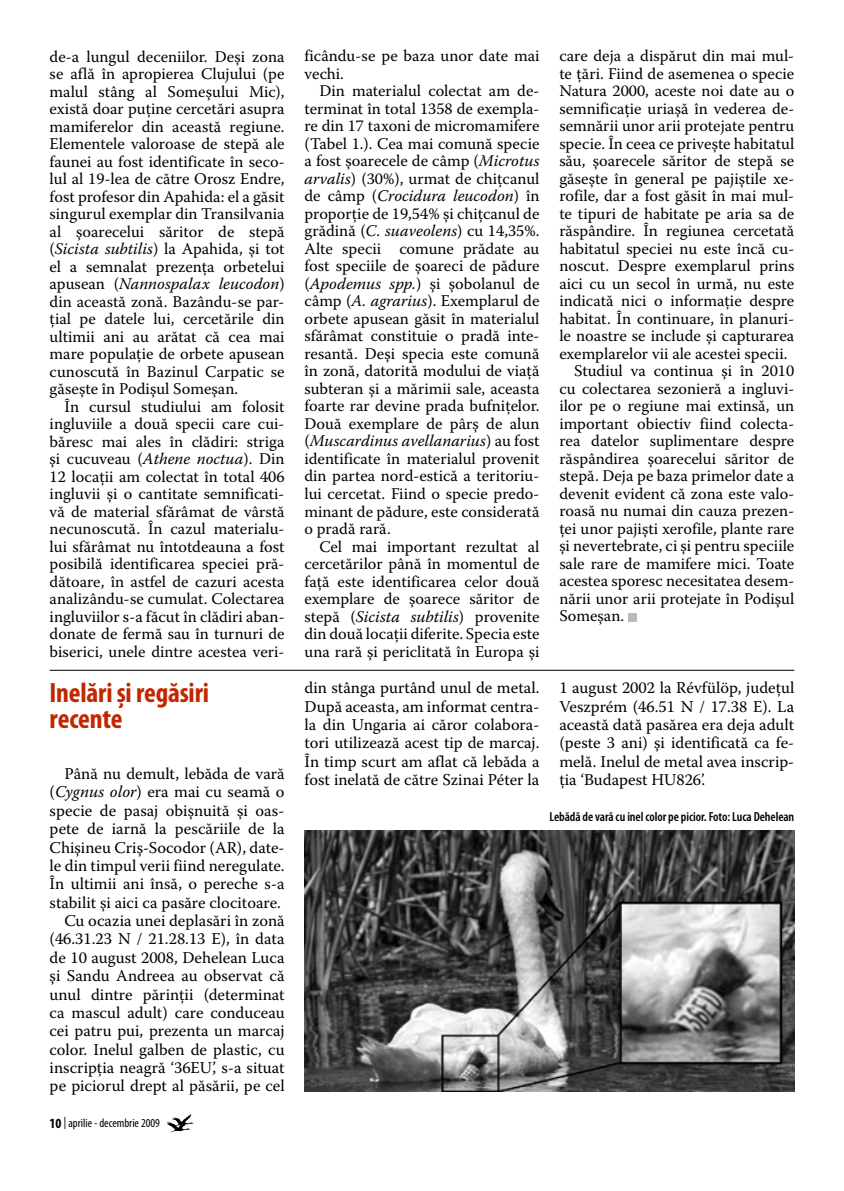
<style>
.page{position:relative;width:844px;height:1191px;background:#fff}
.page>*{position:absolute;margin:0;border:0;box-sizing:border-box;transform-origin:0 0}
.t1{font:700 condensed 28px/26.2px "Myriad Pro";letter-spacing:-.005em;color:#c12701}
.t2{font:16.45px/18.4px "Warnock Pro";color:#000;text-align:justify}
.t3{font:16.28px/17.5px "Warnock Pro";color:#000;text-align:justify}
.t4{font:600 condensed 13.12px "Myriad Pro";letter-spacing:-.005em;color:#000}
.t5{font:condensed 12.25px "Myriad Pro";color:#000}
.s1{font-style:italic}
.s2{font-weight:700;font-size:14px}
</style>
<div class="page">
<svg style="left:167px;top:1114px;width:27px;height:18px"></svg>
<div style="left:627px;top:613px;width:9px;height:9px;background:#b8babd"></div>
<hr style="left:50px;top:670px;width:744px;height:1px;background:#000">
<img style="left:304px;top:830px;width:490px;height:261px">
<p class="t3" style="left:50px;top:47px;width:236px">de-a lungul deceniilor. Deşi zona se află în apropierea Clujului (pe malul stâng al Someşului Mic), există doar puţine cercetări asupra mamiferelor din această regiune.<br>Elementele valoroase de stepă ale faunei au fost identificate în seco&shy;lul al 19-lea de către Orosz Endre, fost profesor din Apahida: el a găsit singurul exemplar din Transilvania al şoarecelui săritor de stepă (<span class="s1">Sicista subtilis</span>) la Apahida, şi tot el a semnalat prezenţa orbetelui apusean (<span class="s1">Nannospalax leucodon</span>) din această zonă. Bazându-se par&shy;ţial pe datele lui, cercetările din ultimii ani au arătat că cea mai mare populaţie de orbete apusean cunoscută în Bazinul Carpatic se găseşte în Podişul Someşan.</p>
<p class="t3" style="left:50px;top:397px;width:236px;text-indent:15px">În cursul studiului am folosit ingluviile a două specii care cui&shy;băresc mai ales în clădiri: striga şi cucuveau (<span class="s1">Athene noctua</span>). Din 12 locaţii am colectat în total 406 ingluvii şi o cantitate semnificati&shy;vă de material sfărâmat de vârstă necunoscută. În cazul materialu&shy;lui sfărâmat nu întotdeauna a fost posibilă identificarea speciei pră&shy;dătoare, în astfel de cazuri acesta analizându-se cumulat. Colectarea ingluviilor s-a făcut în clădiri aban&shy;donate de fermă sau în turnuri de biserici, unele dintre acestea veri-</p>
<h1 class="t1" style="left:50px;top:679px;width:161px">Inelări şi regăsiri recente</h1>
<p class="t2" style="left:50px;top:764px;width:236px;text-align:right">Până nu demult, lebăda de vară (<span class="s1">Cygnus olor</span>) era mai cu seamă o specie de pasaj obişnuită şi oas&shy;pete de iarnă la pescăriile de la Chişineu Criş-Socodor (AR), date&shy;le din timpul verii fiind neregulate.<br>În ultimii ani însă, o pereche s-a stabilit şi aici ca pasăre clocitoare.<br>Cu ocazia unei deplasări în zonă (46.31.23 N / 21.28.13 E), în data de 10 august 2008, Dehelean Luca şi Sandu Andreea au observat că unul dintre părinţii (determinat ca mascul adult) care conduceau cei patru pui, prezenta un marcaj color. Inelul galben de plastic, cu inscripţia neagră ‘36EU’, s-a situat pe piciorul drept al păsării, pe cel</p>
<p class="t5" style="left:50px;top:1115px;width:112px"><span class="s2">10</span> | aprilie - decembrie 2009</p>
<p class="t3" style="left:304px;top:47px;width:236px">ficându-se pe baza unor date mai vechi.</p>
<p class="t3" style="left:304px;top:82px;width:236px;text-indent:15px">Din materialul colectat am de&shy;terminat în total 1358 de exempla&shy;re din 17 taxoni de micromamifere (Tabel 1.). Cea mai comună specie a fost şoarecele de câmp (<span class="s1">Microtus arvalis</span>) (30%), urmat de chiţcanul de câmp (<span class="s1">Crocidura leucodon</span>) în proporţie de 19,54% şi chiţcanul de grădină (<span class="s1">C. suaveolens</span>) cu 14,35%.<br>Alte specii comune prădate au fost speciile de şoareci de pădure (<span class="s1">Apodemus spp.</span>) şi şobolanul de câmp (<span class="s1">A. agrarius</span>). Exemplarul de orbete apusean găsit în materialul sfărâmat constituie o pradă inte&shy;resantă. Deşi specia este comună în zonă, datorită modului de viaţă subteran şi a mărimii sale, aceasta foarte rar devine prada bufniţelor.<br>Două exemplare de pârş de alun (<span class="s1">Muscardinus avellanarius</span>) au fost identificate în materialul provenit din partea nord-estică a teritoriu&shy;lui cercetat. Fiind o specie predo&shy;minant de pădure, este considerată o pradă rară.</p>
<p class="t3" style="left:304px;top:537px;width:236px;text-indent:15px">Cel mai important rezultat al cercetărilor până în momentul de faţă este identificarea celor două exemplare de şoarece săritor de stepă (<span class="s1">Sicista subtilis</span>) provenite din două locaţii diferite. Specia este una rară şi periclitată în Europa şi</p>
<p class="t3" style="left:559px;top:47px;width:236px">care deja a dispărut din mai mul-</p>
<p class="t3" style="left:559px;top:64px;width:236px">te ţări. Fiind de asemenea o specie</p>
<p class="t3" style="left:559px;top:82px;width:236px">Natura 2000, aceste noi date au o</p>
<p class="t3" style="left:559px;top:99px;width:236px">semnificaţie uriaşă în vederea de-</p>
<p class="t3" style="left:559px;top:117px;width:236px">semnării unor arii protejate pentru</p>
<p class="t3" style="left:559px;top:134px;width:236px">specie. În ceea ce priveşte habitatul</p>
<p class="t3" style="left:559px;top:152px;width:236px">său, şoarecele săritor de stepă se</p>
<p class="t3" style="left:559px;top:169px;width:236px">găseşte în general pe pajiştile xe-</p>
<p class="t3" style="left:559px;top:187px;width:236px">rofile, dar a fost găsit în mai mul-</p>
<p class="t3" style="left:559px;top:204px;width:236px">te tipuri de habitate pe aria sa de</p>
<p class="t3" style="left:559px;top:222px;width:236px">răspândire. În regiunea cercetată</p>
<p class="t3" style="left:559px;top:239px;width:236px">habitatul speciei nu este încă cu-</p>
<p class="t3" style="left:559px;top:257px;width:236px">noscut. Despre exemplarul prins</p>
<p class="t3" style="left:559px;top:274px;width:236px">aici cu un secol în urmă, nu este</p>
<p class="t3" style="left:559px;top:292px;width:236px">indicată nici o informaţie despre</p>
<p class="t3" style="left:559px;top:309px;width:236px">habitat. În continuare, în planuri-</p>
<p class="t3" style="left:559px;top:327px;width:236px">le noastre se include şi capturarea</p>
<p class="t3" style="left:559px;top:344px;width:229px">exemplarelor vii ale acestei specii.</p>
<p class="t3" style="left:574px;top:362px;width:221px">Studiul va continua şi în 2010</p>
<p class="t3" style="left:559px;top:379px;width:236px">cu colectarea sezonieră a ingluvi-</p>
<p class="t3" style="left:559px;top:397px;width:236px">ilor pe o regiune mai extinsă, un</p>
<p class="t3" style="left:559px;top:414px;width:236px">important obiectiv fiind colecta-</p>
<p class="t3" style="left:559px;top:432px;width:236px">rea datelor suplimentare despre</p>
<p class="t3" style="left:559px;top:449px;width:236px">răspândirea şoarecelui săritor de</p>
<p class="t3" style="left:559px;top:467px;width:236px">stepă. Deja pe baza primelor date a</p>
<p class="t3" style="left:559px;top:484px;width:236px">devenit evident că zona este valo-</p>
<p class="t3" style="left:559px;top:502px;width:236px">roasă nu numai din cauza prezen-</p>
<p class="t3" style="left:559px;top:519px;width:236px">ţei unor pajişti xerofile, plante rare</p>
<p class="t3" style="left:559px;top:537px;width:236px">şi nevertebrate, ci şi pentru speciile</p>
<p class="t3" style="left:559px;top:554px;width:236px">sale rare de mamifere mici. Toate</p>
<p class="t3" style="left:559px;top:572px;width:236px">acestea sporesc necesitatea desem-</p>
<p class="t3" style="left:559px;top:589px;width:236px">nării unor arii protejate în Podişul</p>
<p class="t3" style="left:559px;top:607px;width:66px">Someşan.</p>
<p class="t2" style="left:304px;top:678px;width:236px">din stânga purtând unul de metal.<br>După aceasta, am informat centra&shy;la din Ungaria ai căror colabora&shy;tori utilizează acest tip de marcaj.<br>În timp scurt am aflat că lebăda a fost inelată de către Szinai Péter la</p>
<p class="t2" style="left:559px;top:678px;width:236px">1 august 2002 la Révfülöp, judeţul Veszprém (46.51 N / 17.38 E). La această dată pasărea era deja adult (peste 3 ani) şi identificată ca fe&shy;melă. Inelul de metal avea inscrip&shy;ţia ‘Budapest HU826’.</p>
<p class="t4" style="left:549px;top:808px;width:246px">Lebădă de vară cu inel color pe picior. Foto: Luca Dehelean</p>
</div>
